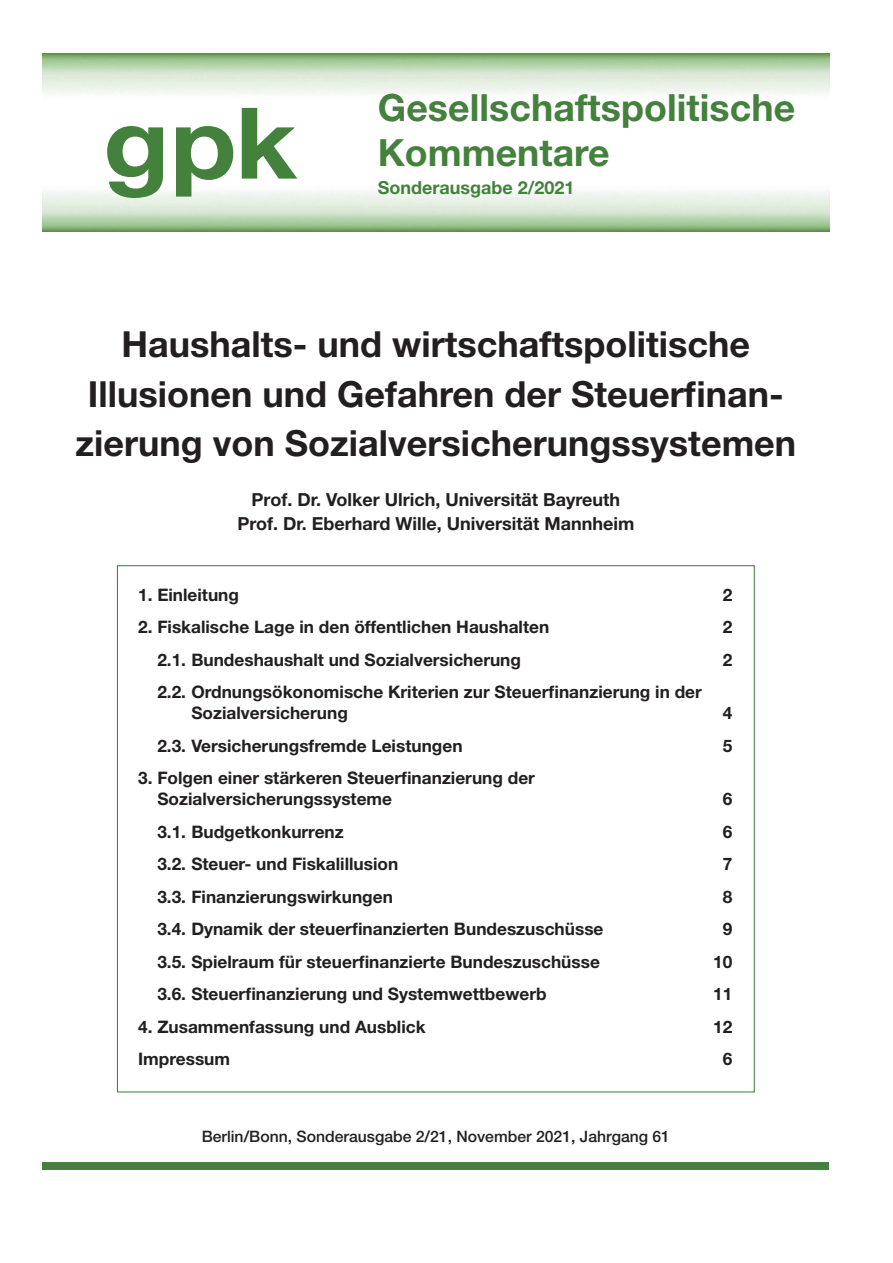
<style>
.page{position:relative;width:893px;height:1263px;background:#fff}
.page>*{position:absolute;margin:0;border:0;box-sizing:border-box;transform-origin:0 0}
.t1{font:700 99px "Helvetica Neue LT Std";color:#43813c;scale:1.1 1}
.t2{font:700 37.5px/45px "Helvetica Neue LT Std";color:#43813c}
.t3{font:700 36px/49.5px "Helvetica Neue LT Std";color:#231f20;text-align:center}
.t4{font:700 18px/24px "Helvetica Neue LT Std";color:#231f20;text-align:center}
.t5{font:700 18px "Helvetica Neue LT Std";color:#43813c}
.t6{font:700 17.25px/21px "Helvetica Neue LT Std";color:#231f20}
.t7{font:500 15.75px "Helvetica Neue LT Std";color:#231f20}
</style>
<div class="page">
<img style="left:43px;top:53px;width:786px;height:40px">
<img style="left:43px;top:192px;width:786px;height:40px">
<div style="left:43px;top:1162px;width:786px;height:7px;background:#43813c"></div>
<h1 class="t1" style="left:103px;top:82px;width:178px">gpk</h1>
<h2 class="t2" style="left:378px;top:85px;width:419px">Gesellschaftspolitische<br>Kommentare</h2>
<p class="t5" style="left:378px;top:177px;width:198px">Sonderausgabe 2/2021</p>
<h3 class="t3" style="left:76px;top:319px;width:722px">Haushalts- und wirtschaftspolitische<br>Illusionen und Gefahren der Steuerfinan&shy;zierung von Sozialversicherungssystemen</h3>
<p class="t4" style="left:237px;top:487px;width:398px">Prof. Dr. Volker Ulrich, Universität Bayreuth<br>Prof. Dr. Eberhard Wille, Universität Mannheim</p>
<p class="t6" style="left:138px;top:584px;width:102px">1. Einleitung</p>
<p class="t6" style="left:723px;top:584px;width:11px">2</p>
<p class="t6" style="left:138px;top:616px;width:413px">2. Fiskalische Lage in den öffentlichen Haushalten</p>
<p class="t6" style="left:723px;top:616px;width:11px">2</p>
<p class="t6" style="left:157px;top:649px;width:365px">2.1. Bundeshaushalt und Sozialversicherung</p>
<p class="t6" style="left:723px;top:649px;width:11px">2</p>
<p class="t6" style="left:191px;top:681px;width:512px;text-indent:-34px">2.2. Ordnungsökonomische Kriterien zur Steuerfinanzierung in der<br>Sozialversicherung</p>
<p class="t6" style="left:723px;top:702px;width:11px">4</p>
<p class="t6" style="left:157px;top:735px;width:307px">2.3. Versicherungsfremde Leistungen</p>
<p class="t6" style="left:723px;top:735px;width:11px">5</p>
<p class="t6" style="left:157px;top:767px;width:379px;text-indent:-19px">3. Folgen einer stärkeren Steuerfinanzierung der<br>Sozialversicherungssysteme</p>
<p class="t6" style="left:723px;top:788px;width:11px">6</p>
<p class="t6" style="left:157px;top:821px;width:188px">3.1. Budgetkonkurrenz</p>
<p class="t6" style="left:723px;top:821px;width:11px">6</p>
<p class="t6" style="left:157px;top:853px;width:242px">3.2. Steuer- und Fiskalillusion</p>
<p class="t6" style="left:723px;top:853px;width:11px">7</p>
<p class="t6" style="left:157px;top:886px;width:237px">3.3. Finanzierungswirkungen</p>
<p class="t6" style="left:723px;top:886px;width:11px">8</p>
<p class="t6" style="left:157px;top:918px;width:448px">3.4. Dynamik der steuerfinanzierten Bundeszuschüsse</p>
<p class="t6" style="left:723px;top:918px;width:11px">9</p>
<p class="t6" style="left:157px;top:951px;width:444px">3.5. Spielraum für steuerfinanzierte Bundeszuschüsse</p>
<p class="t6" style="left:713px;top:951px;width:21px">10</p>
<p class="t6" style="left:157px;top:983px;width:391px">3.6. Steuerfinanzierung und Systemwettbewerb</p>
<p class="t6" style="left:713px;top:983px;width:21px">11</p>
<p class="t6" style="left:138px;top:1016px;width:289px">4. Zusammenfassung und Ausblick</p>
<p class="t6" style="left:713px;top:1016px;width:21px">12</p>
<p class="t6" style="left:138px;top:1048px;width:93px">Impressum</p>
<p class="t6" style="left:723px;top:1048px;width:11px">6</p>
<p class="t7" style="left:202px;top:1127px;width:470px">Berlin/Bonn, Sonderausgabe 2/21, November 2021, Jahrgang 61</p>
</div>
